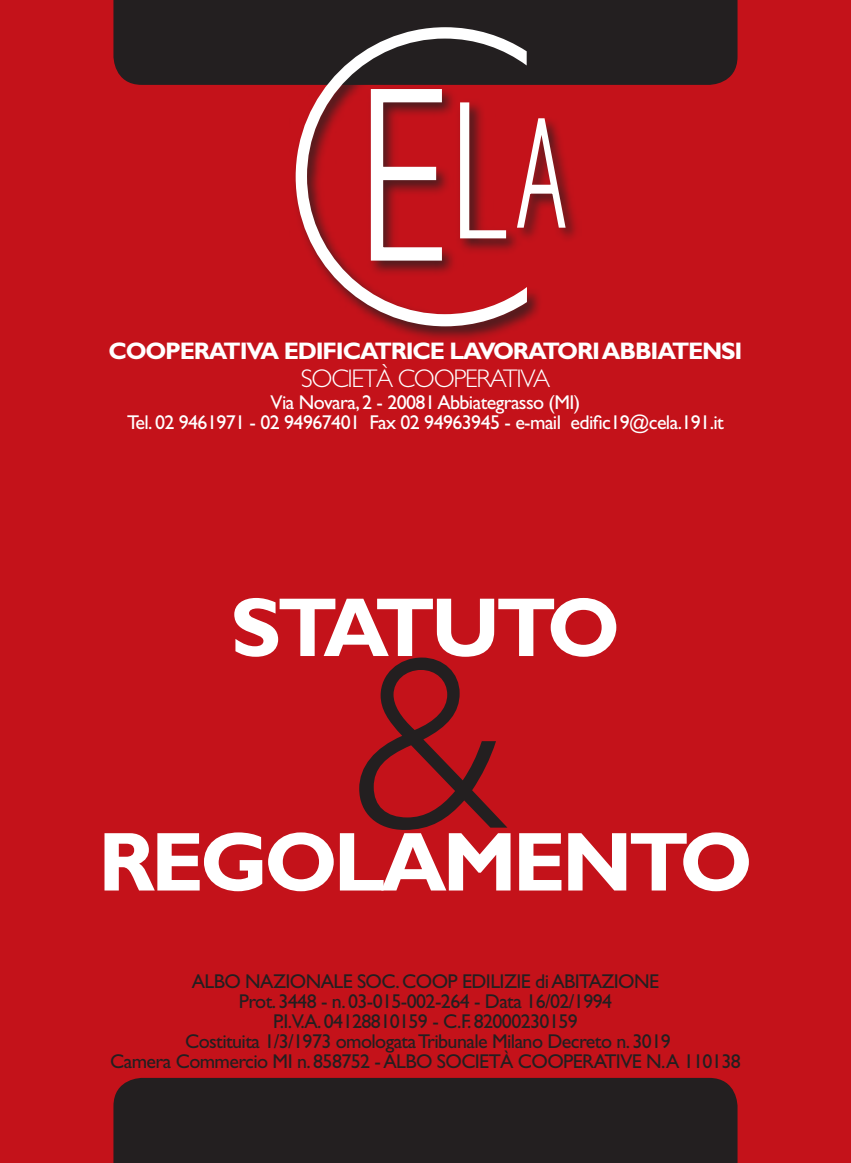
<style>
.page{position:relative;width:851px;height:1163px;background:#fff}
.page>*{position:absolute;margin:0;border:0;box-sizing:border-box;transform-origin:0 0}
.t1{font:300 254px "Gill Sans";color:#231f20}
.t2{font:700 84px "Gill Sans";letter-spacing:-.05em;color:#fff}
.t3{font:700 84px "Gill Sans";letter-spacing:-.085em;color:#fff}
.t4{font:300 25.6px "Gill Sans";letter-spacing:-.05em;color:#fff}
.t5{font:700 24px "Gill Sans";letter-spacing:-.05em;color:#fff}
.t6{font:20px/20px "Gill Sans";letter-spacing:-.03em;color:#231f20;text-align:center}
.t7{font:20px/20px "Gill Sans";letter-spacing:-.03em;color:#fff;text-align:center}
</style>
<div class="page">
<div style="left:0;top:0;width:850px;height:1162px;background:#c4121a"></div>
<div style="left:113px;top:0;width:624px;height:85px;background:#231f20"></div>
<div style="left:289px;top:21px;width:292px;height:322px;background:#231f20;opacity:.75"></div>
<svg style="left:295px;top:27px;width:232px;height:299px"></svg>
<svg style="left:369px;top:87px;width:74px;height:172px"></svg>
<svg style="left:460px;top:102px;width:46px;height:136px"></svg>
<svg style="left:515px;top:117px;width:51px;height:109px"></svg>
<div style="left:113px;top:1077px;width:624px;height:85px;background:#231f20"></div>
<p class="t5" style="left:108px;top:336px;width:635px">COOPERATIVA EDIFICATRICE LAVORATORI ABBIATENSI</p>
<p class="t4" style="left:301px;top:364px;width:251px">SOCIETÀ COOPERATIVA</p>
<p class="t7" style="left:127px;top:393px;width:598px">Via Novara, 2 - 20081 Abbiategrasso (MI)<br>Tel. 02 9461971 - 02 94967401 Fax 02 94963945 - e-mail edific19@cela.191.it</p>
<h2 class="t3" style="left:231px;top:578px;width:391px">STATUTO</h2>
<h1 class="t1" style="left:352px;top:599px;width:158px">&amp;</h1>
<h2 class="t2" style="left:98px;top:812px;width:656px">REGOLAMENTO</h2>
<p class="t6" style="left:110px;top:971px;width:632px">ALBO NAZIONALE SOC. COOP EDILIZIE di ABITAZIONE<br>Prot. 3448 - n. 03-015-002-264 - Data 16/02/1994<br>P.I.V.A. 04128810159 - C.F. 82000230159<br>Costituita 1/3/1973 omologata Tribunale Milano Decreto n. 3019<br>Camera Commercio MI n. 858752 - ALBO SOCIETÀ COOPERATIVE N.A 110138</p>
</div>
